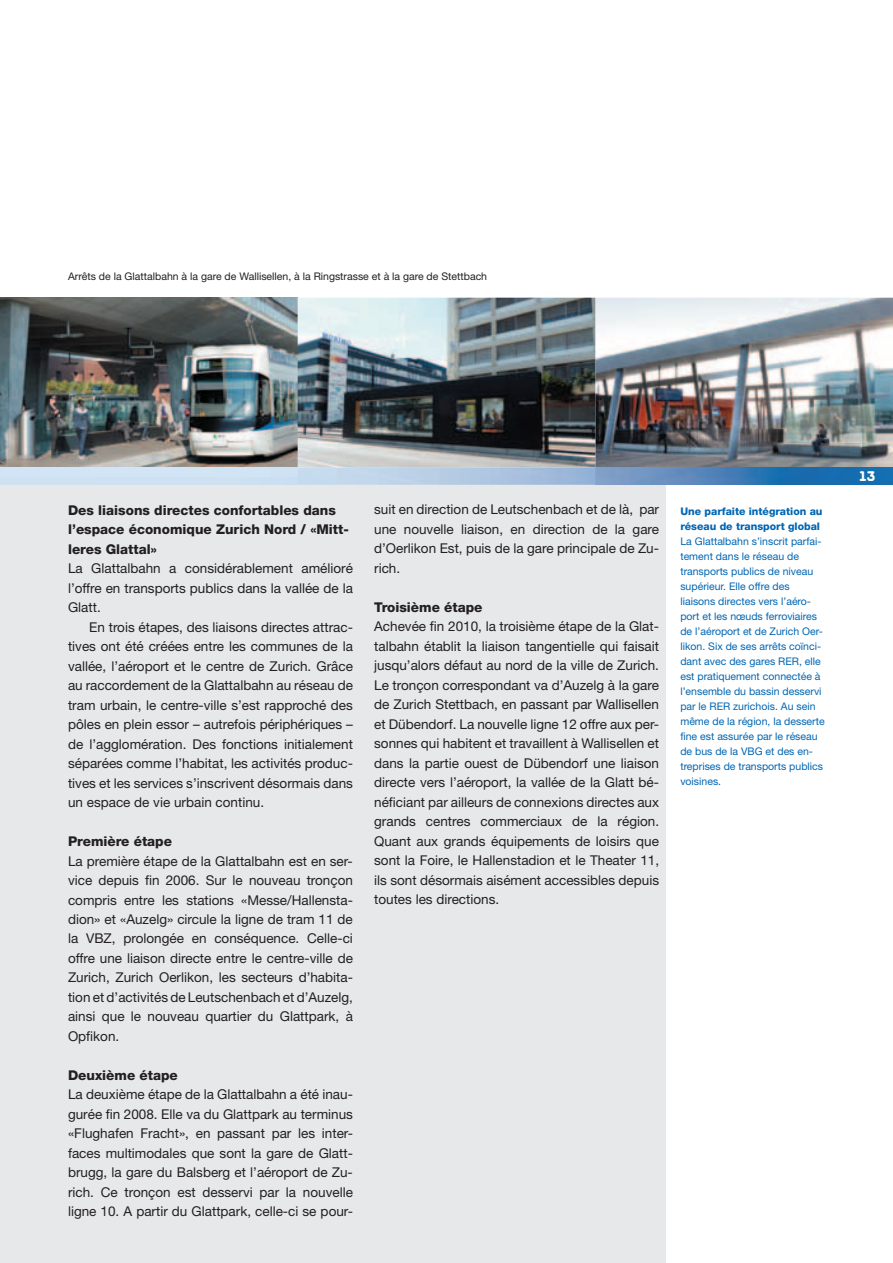
<style>
.page{position:relative;width:893px;height:1263px;background:#fff}
.page>*{position:absolute;margin:0;border:0;box-sizing:border-box;transform-origin:0 0}
.t1{font:900 16.5px "VBG";color:#fff}
.t2{font:13.5px/19.5px "Helvetica Neue LT";color:#231f20;text-align:justify}
.t3{font:800 13.5px/19.5px "Helvetica Neue LT";color:#231f20}
.t4{font:10.5px/15px "Helvetica Neue LT";color:#0166b3}
.t5{font:10.5px "Helvetica Neue LT";color:#231f20}
.t6{font:800 10.5px/15px "Helvetica Neue LT";color:#0166b3}
</style>
<div class="page">
<div style="left:0;top:478px;width:665px;height:785px;background:#e6e8e9"></div>
<img style="left:298px;top:298px;width:595px;height:170px">
<img style="left:0;top:298px;width:298px;height:170px">
<img style="left:298px;top:468px;width:595px;height:17px">
<div style="left:0;top:468px;width:298px;height:10px;background:#d2e5f6"></div>
<div style="left:0;top:478px;width:298px;height:7px;background:#cde1f2"></div>
<p class="t5" style="left:68px;top:270px;width:421px">Arrêts de la Glattalbahn à la gare de Wallisellen, à la Ringstrasse et à la gare de Stettbach</p>
<p class="t3" style="left:68px;top:500px;width:282px">Des liaisons directes confortables dans l’espace économique Zurich Nord / «Mitt&shy;leres Glattal»</p>
<p class="t2" style="left:68px;top:558px;width:286px">La Glattalbahn a considérablement amélioré l’offre en transports publics dans la vallée de la Glatt.</p>
<p class="t2" style="left:68px;top:617px;width:286px;text-indent:21px">En trois étapes, des liaisons directes attrac&shy;tives ont été créées entre les communes de la vallée, l’aéroport et le centre de Zurich. Grâce au raccordement de la Glattalbahn au réseau de tram urbain, le centre-ville s’est rapproché des pôles en plein essor – autrefois périphériques – de l’agglomération. Des fonctions initialement séparées comme l’habitat, les activités produc&shy;tives et les services s’inscrivent désormais dans un espace de vie urbain continu.</p>
<p class="t3" style="left:68px;top:831px;width:106px">Première étape</p>
<p class="t2" style="left:68px;top:851px;width:286px">La première étape de la Glattalbahn est en ser&shy;vice depuis fin 2006. Sur le nouveau tronçon compris entre les stations «Messe/Hallensta&shy;dion» et «Auzelg» circule la ligne de tram 11 de la VBZ, prolongée en conséquence. Celle-ci offre une liaison directe entre le centre-ville de Zurich, Zurich Oerlikon, les secteurs d’habita&shy;tion et d’activités de Leutschenbach et d’Auzelg, ainsi que le nouveau quartier du Glattpark, à Opfikon.</p>
<p class="t3" style="left:68px;top:1065px;width:111px">Deuxième étape</p>
<p class="t2" style="left:68px;top:1085px;width:286px">La deuxième étape de la Glattalbahn a été inau&shy;gurée fin 2008. Elle va du Glattpark au terminus «Flughafen Fracht», en passant par les inter&shy;faces multimodales que sont la gare de Glatt&shy;brugg, la gare du Balsberg et l’aéroport de Zu&shy;rich. Ce tronçon est desservi par la nouvelle ligne 10. A partir du Glattpark, celle-ci se pour-</p>
<p class="t2" style="left:374px;top:500px;width:286px">suit en direction de Leutschenbach et de là, par une nouvelle liaison, en direction de la gare d’Oerlikon Est, puis de la gare principale de Zu&shy;rich.</p>
<p class="t3" style="left:374px;top:597px;width:110px">Troisième étape</p>
<p class="t2" style="left:374px;top:617px;width:286px">Achevée fin 2010, la troisième étape de la Glat&shy;talbahn établit la liaison tangentielle qui faisait jusqu’alors défaut au nord de la ville de Zurich.<br>Le tronçon correspondant va d’Auzelg à la gare de Zurich Stettbach, en passant par Wallisellen et Dübendorf. La nouvelle ligne 12 offre aux per&shy;sonnes qui habitent et travaillent à Wallisellen et dans la partie ouest de Dübendorf une liaison directe vers l’aéroport, la vallée de la Glatt bé&shy;néficiant par ailleurs de connexions directes aux grands centres commerciaux de la région.<br>Quant aux grands équipements de loisirs que sont la Foire, le Hallenstadion et le Theater 11, ils sont désormais aisément accessibles depuis toutes les directions.</p>
<p class="t6" style="left:680px;top:504px;width:144px">Une parfaite intégration au réseau de transport global</p>
<p class="t4" style="left:680px;top:534px;width:146px">La Glattalbahn s’inscrit parfai&shy;tement dans le réseau de transports publics de niveau supérieur. Elle offre des liaisons directes vers l’aéro&shy;port et les nœuds ferroviaires de l’aéroport et de Zurich Oer&shy;likon. Six de ses arrêts coïnci&shy;dant avec des gares RER, elle est pratiquement connectée à l’ensemble du bassin desservi par le RER zurichois. Au sein même de la région, la desserte fine est assurée par le réseau de bus de la VBG et des en&shy;treprises de transports publics voisines.</p>
<p class="t1" style="left:859px;top:467px;width:18px">13</p>
</div>
